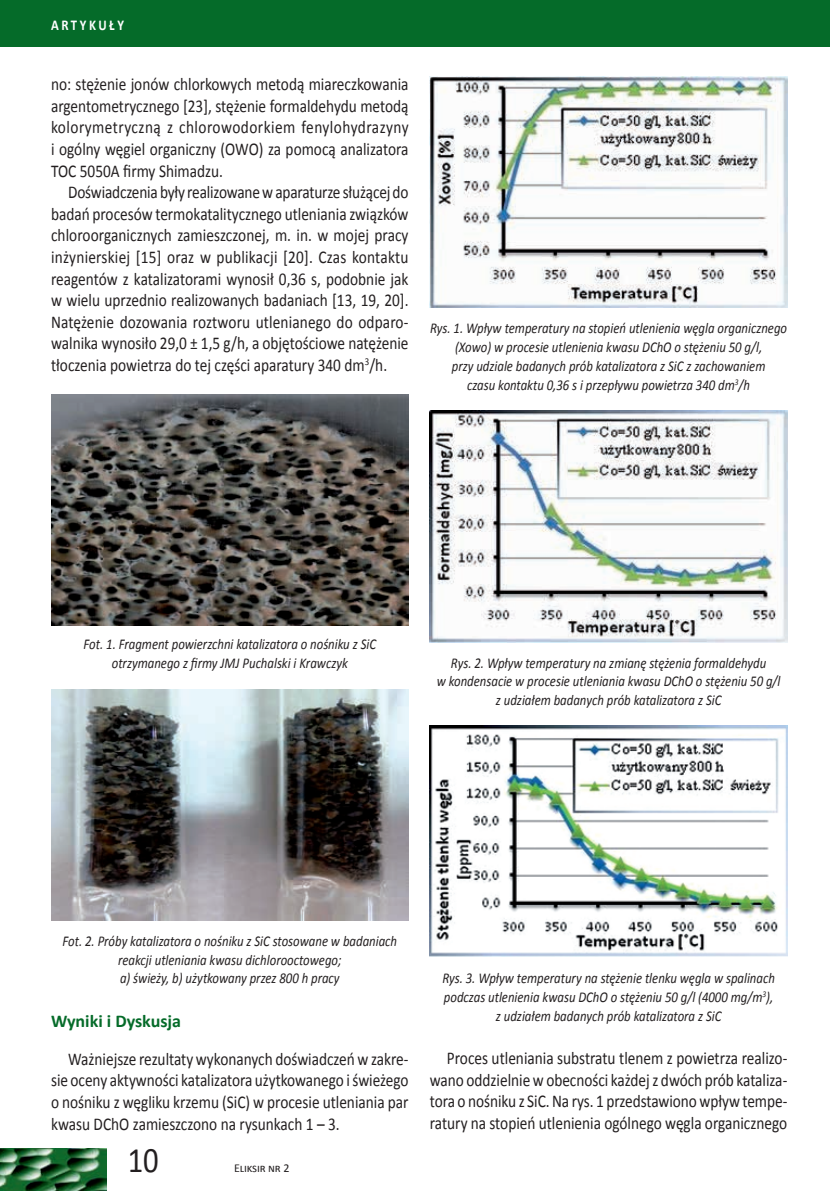
<style>
.page{position:relative;width:830px;height:1191px;background:#fff}
.page>*{position:absolute;margin:0;border:0;box-sizing:border-box;transform-origin:0 0}
.t1{font:36px "Calibri";color:#231f20;scale:.85 1}
.t2{font:18px/21.6px "Calibri";color:#231f20;text-align:justify;scale:.85 1}
.t3{font:700 18px "Calibri";color:#056b29}
.t4{font:italic 15px/18.8px "Calibri";color:#231f20;text-align:center;scale:.85 1}
.t5{font:700 15px "Calibri";letter-spacing:.2em;color:#fff;scale:.85 1}
.t6{font:12px "Calibri";letter-spacing:-.01em;color:#231f20}
</style>
<div class="page">
<div style="left:0;top:0;width:829px;height:47px;background:#056b29"></div>
<img style="left:0;top:1148px;width:107px;height:43px">
<img style="left:51px;top:394px;width:357px;height:231px">
<img style="left:51px;top:689px;width:357px;height:232px">
<img style="left:429px;top:77px;width:358px;height:231px">
<img style="left:429px;top:411px;width:358px;height:231px">
<img style="left:429px;top:725px;width:358px;height:231px">
<p class="t5" style="left:51px;top:16px;width:87px">ARTYKUŁY</p>
<p class="t2" style="left:51px;top:73px;width:422px">no: stężenie jonów chlorkowych metodą miareczkowania argentometrycznego [23], stężenie formaldehydu metodą kolorymetryczną z chlorowodorkiem fenylohydrazyny i ogólny węgiel organiczny (OWO) za pomocą analizatora TOC 5050A firmy Shimadzu.</p>
<p class="t2" style="left:51px;top:181px;width:422px;text-indent:17px">Doświadczenia były realizowane w aparaturze służącej do badań procesów termokatalitycznego utleniania związków chloroorganicznych zamieszczonej, m. in. w mojej pracy inżynierskiej [15] oraz w publikacji [20]. Czas kontaktu reagentów z katalizatorami wynosił 0,36 s, podobnie jak w wielu uprzednio realizowanych badaniach [13, 19, 20].<br>Natężenie dozowania roztworu utlenianego do odparo&shy;walnika wynosiło 29,0 ± 1,5 g/h, a objętościowe natężenie tłoczenia powietrza do tej części aparatury 340 dm<sup>3</sup>/h.</p>
<p class="t4" style="left:430px;top:318px;width:421px">Rys. 1. Wpływ temperatury na stopień utlenienia węgla organicznego (Xowo) w procesie utlenienia kwasu DChO o stężeniu 50 g/l,<br>przy udziale badanych prób katalizatora z SiC z zachowaniem<br>czasu kontaktu 0,36 s i przepływu powietrza 340 dm<sup>3</sup>/h</p>
<p class="t4" style="left:84px;top:634px;width:345px">Fot. 1. Fragment powierzchni katalizatora o nośniku z SiC otrzymanego z firmy JMJ Puchalski i Krawczyk</p>
<p class="t4" style="left:436px;top:653px;width:405px">Rys. 2. Wpływ temperatury na zmianę stężenia formaldehydu<br>w kondensacie w procesie utleniania kwasu DChO o stężeniu 50 g/l z udziałem badanych prób katalizatora z SiC</p>
<p class="t4" style="left:62px;top:931px;width:395px">Fot. 2. Próby katalizatora o nośniku z SiC stosowane w badaniach reakcji utleniania kwasu dichlorooctowego;<br>a) świeży, b) użytkowany przez 800 h pracy</p>
<p class="t3" style="left:51px;top:1009px;width:131px">Wyniki i Dyskusja</p>
<p class="t2" style="left:51px;top:1048px;width:422px;text-indent:17px">Ważniejsze rezultaty wykonanych doświadczeń w zakre&shy;sie oceny aktywności katalizatora użytkowanego i świeżego o nośniku z węgliku krzemu (SiC) w procesie utleniania par kwasu DChO zamieszczono na rysunkach 1 – 3.</p>
<h1 class="t1" style="left:128px;top:1137px;width:38px">10</h1>
<p class="t6" style="left:234px;top:1160px;width:57px">Eliksir nr 2</p>
<p class="t4" style="left:442px;top:968px;width:392px">Rys. 3. Wpływ temperatury na stężenie tlenku węgla w spalinach podczas utlenienia kwasu DChO o stężeniu 50 g/l (4000 mg/m<sup>3</sup>), z udziałem badanych prób katalizatora z SiC</p>
<p class="t2" style="left:429px;top:1047px;width:422px;text-indent:17px">Proces utleniania substratu tlenem z powietrza realizo&shy;wano oddzielnie w obecności każdej z dwóch prób kataliza&shy;tora o nośniku z SiC. Na rys. 1 przedstawiono wpływ tempe&shy;ratury na stopień utlenienia ogólnego węgla organicznego</p>
</div>
